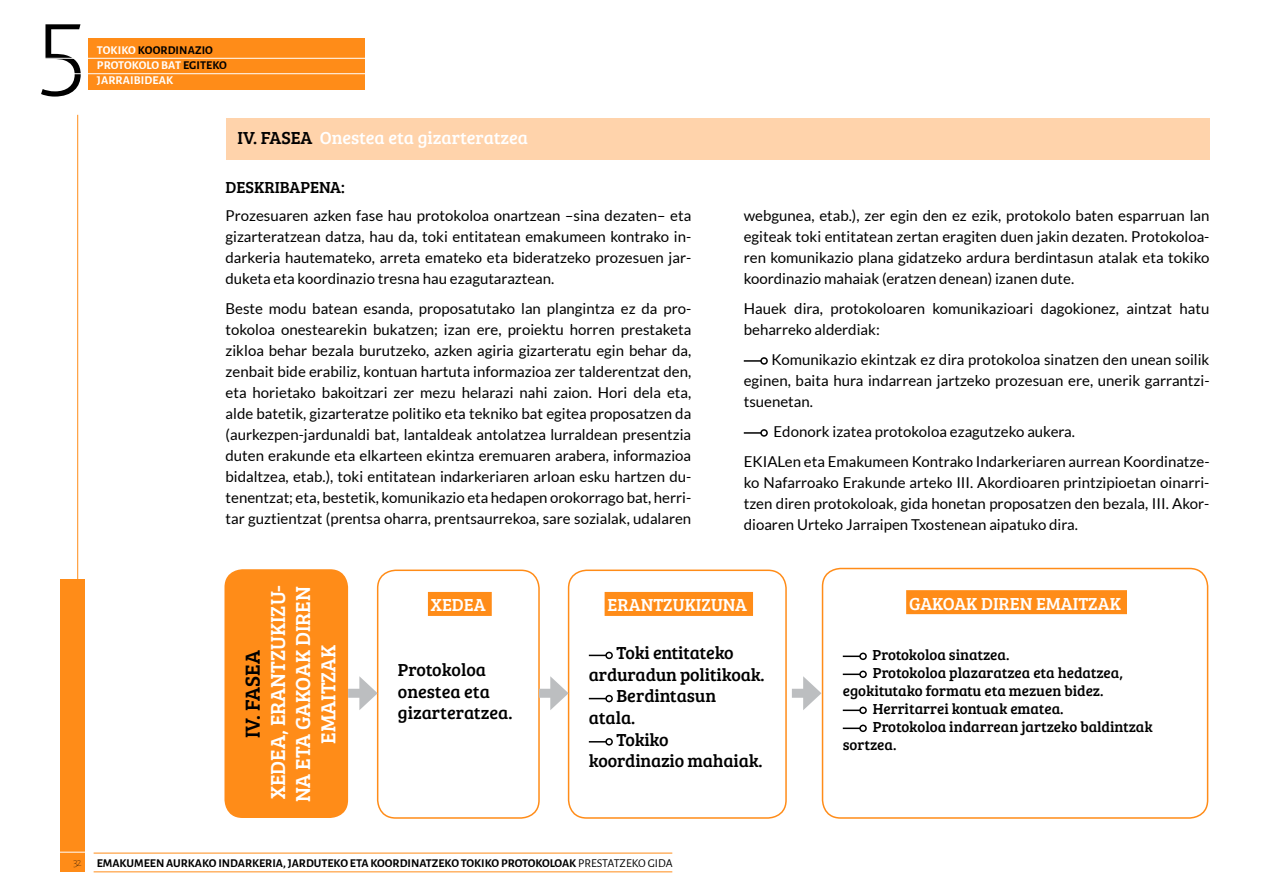
<style>
.page{position:relative;width:1263px;height:893px;background:#fff}
.page>*{position:absolute;margin:0;border:0;box-sizing:border-box;transform-origin:0 0}
.t1{font:200 108px "Bliss 2";color:#000}
.t2{font:21px/25.2px "Bree Serif";color:#fff;text-align:center}
.t3{font:21px "Bree Serif";color:#000}
.t4{font:18px/21.6px "Bree Serif";letter-spacing:-.01em;color:#000}
.t5{font:18px "Bree Serif";color:#fff}
.t6{font:16.5px "Bree Serif";color:#000}
.t7{font:15px/21px "Lato";color:#000;text-align:justify}
.t8{font:15px "Bree Serif";color:#000}
.t9{font:700 12px "Alegreya Sans";color:#000}
.t10{font:700 12px/15px "Alegreya Sans";letter-spacing:.01em;color:#fff}
.s1{color:#000}
.s2{font-weight:100}
.s3{font-weight:400}
</style>
<div class="page">
<div style="left:88px;top:38px;width:276px;height:51px;background:#ff8c18"></div>
<hr style="left:10px;top:58px;width:369px;height:1px;background:#fff">
<hr style="left:18px;top:73px;width:369px;height:1px;background:#fff">
<hr style="left:94px;top:853px;width:578px;height:1px;background:#ff8c18">
<hr style="left:94px;top:871px;width:578px;height:1px;background:#ff8c18">
<div style="left:61px;top:579px;width:24px;height:293px;background:#ff8c18"></div>
<hr style="left:77px;top:115px;width:1px;height:682px;background:#ff8c18">
<hr style="left:49px;top:852px;width:40px;height:1px;background:#fff">
<div style="left:226px;top:119px;width:983px;height:41px;background:#ffd3ab"></div>
<svg style="left:744px;top:360px;width:16px;height:2px"></svg>
<div style="left:760px;top:357px;width:8px;height:8px;border:2px solid #000;border-radius:50%"></div>
<svg style="left:744px;top:432px;width:16px;height:2px"></svg>
<div style="left:760px;top:429px;width:8px;height:8px;border:2px solid #000;border-radius:50%"></div>
<div style="left:224px;top:569px;width:124px;height:249px;background:#ff8c18;border-radius:18px"></div>
<div style="left:428px;top:592px;width:64px;height:24px;background:#ff8c18"></div>
<div style="left:377px;top:570px;width:163px;height:249px;border:2px solid #ff8c18;border-radius:18px"></div>
<div style="left:348px;top:689px;width:19px;height:9px;background:#bcbec0"></div>
<svg style="left:359px;top:676px;width:19px;height:34px"></svg>
<div style="left:605px;top:592px;width:148px;height:24px;background:#ff8c18"></div>
<svg style="left:589px;top:655px;width:16px;height:1px"></svg>
<div style="left:605px;top:652px;width:8px;height:7px;border:2px solid #000;border-radius:50%"></div>
<svg style="left:589px;top:698px;width:16px;height:1px"></svg>
<div style="left:605px;top:695px;width:8px;height:7px;border:2px solid #000;border-radius:50%"></div>
<svg style="left:589px;top:741px;width:16px;height:1px"></svg>
<div style="left:605px;top:738px;width:8px;height:7px;border:2px solid #000;border-radius:50%"></div>
<div style="left:568px;top:570px;width:219px;height:249px;border:2px solid #ff8c18;border-radius:18px"></div>
<div style="left:539px;top:689px;width:18px;height:9px;background:#bcbec0"></div>
<svg style="left:550px;top:676px;width:19px;height:34px"></svg>
<div style="left:906px;top:590px;width:221px;height:24px;background:#ff8c18"></div>
<svg style="left:843px;top:656px;width:16px;height:1px"></svg>
<div style="left:859px;top:653px;width:8px;height:7px;border:2px solid #000;border-radius:50%"></div>
<svg style="left:843px;top:674px;width:16px;height:1px"></svg>
<div style="left:859px;top:671px;width:8px;height:7px;border:2px solid #000;border-radius:50%"></div>
<svg style="left:843px;top:710px;width:16px;height:1px"></svg>
<div style="left:859px;top:707px;width:8px;height:7px;border:2px solid #000;border-radius:50%"></div>
<svg style="left:843px;top:728px;width:16px;height:1px"></svg>
<div style="left:859px;top:725px;width:8px;height:7px;border:2px solid #000;border-radius:50%"></div>
<div style="left:822px;top:568px;width:386px;height:251px;border:2px solid #ff8c18;border-radius:18px"></div>
<div style="left:792px;top:689px;width:18px;height:9px;background:#bcbec0"></div>
<svg style="left:803px;top:676px;width:18px;height:34px"></svg>
<h1 class="t1" style="left:35px;top:-7px;width:55px">5</h1>
<p class="t10" style="left:97px;top:42px;width:131px">TOKIKO <span class="s1">KOORDINAZIO<br></span>PROTOKOLO BAT <span class="s1">EGITEKO<br></span>JARRAIBIDEAK</p>
<p class="t5" style="left:238px;top:125px;width:292px"><span class="s1">IV. FASEA</span> Onestea eta gizarteratzea</p>
<p class="t6" style="left:226px;top:175px;width:121px">DESKRIBAPENA:</p>
<p class="t7" style="left:226px;top:205px;width:467px">Prozesuaren azken fase hau protokoloa onartzean –sina dezaten– eta gizarteratzean datza, hau da, toki entitatean emakumeen kontrako in&shy;darkeria hautemateko, arreta emateko eta bideratzeko prozesuen jar&shy;duketa eta koordinazio tresna hau ezagutaraztean.</p>
<p class="t7" style="left:226px;top:298px;width:467px">Beste modu batean esanda, proposatutako lan plangintza ez da pro&shy;tokoloa onestearekin bukatzen; izan ere, proiektu horren prestaketa zikloa behar bezala burutzeko, azken agiria gizarteratu egin behar da, zenbait bide erabiliz, kontuan hartuta informazioa zer talderentzat den, eta horietako bakoitzari zer mezu helarazi nahi zaion. Hori dela eta, alde batetik, gizarteratze politiko eta tekniko bat egitea proposatzen da (aurkezpen-jardunaldi bat, lantaldeak antolatzea lurraldean presentzia duten erakunde eta elkarteen ekintza eremuaren arabera, informazioa bidaltzea, etab.), toki entitatean indarkeriaren arloan esku hartzen du&shy;tenentzat; eta, bestetik, komunikazio eta hedapen orokorrago bat, herri&shy;tar guztientzat (prentsa oharra, prentsaurrekoa, sare sozialak, udalaren</p>
<p class="t7" style="left:744px;top:205px;width:467px">webgunea, etab.), zer egin den ez ezik, protokolo baten esparruan lan egiteak toki entitatean zertan eragiten duen jakin dezaten. Protokoloa&shy;ren komunikazio plana gidatzeko ardura berdintasun atalak eta tokiko koordinazio mahaiak (eratzen denean) izanen dute.</p>
<p class="t7" style="left:744px;top:298px;width:467px">Hauek dira, protokoloaren komunikazioari dagokionez, aintzat hatu beharreko alderdiak:</p>
<p class="t7" style="left:744px;top:349px;width:467px;text-indent:28px">Komunikazio ekintzak ez dira protokoloa sinatzen den unean soilik eginen, baita hura indarrean jartzeko prozesuan ere, unerik garrantzi&shy;tsuenetan.</p>
<p class="t7" style="left:744px;top:416px;width:467px;line-height:30px;text-indent:30px">Edonork izatea protokoloa ezagutzeko aukera.<br>EKIALen eta Emakumeen Kontrako Indarkeriaren aurrean Koordinatze-</p>
<p class="t7" style="left:744px;top:472px;width:467px">ko Nafarroako Erakunde arteko III. Akordioaren printzipioetan oinarri&shy;tzen diren protokoloak, gida honetan proposatzen den bezala, III. Akor&shy;dioaren Urteko Jarraipen Txostenean aipatuko dira.</p>
<h2 class="t3" style="left:237px;top:738px;width:89px;rotate:-90deg">IV. FASEA</h2>
<h2 class="t2" style="left:264px;top:802px;width:219px;rotate:-90deg">XEDEA, ERANTZUKIZU-<br>NA ETA GAKOAK DIREN<br>EMAITZAK</h2>
<p class="t5" style="left:431px;top:592px;width:56px">XEDEA</p>
<p class="t4" style="left:398px;top:658px;width:116px">Protokoloa onestea eta gizarteratzea.</p>
<p class="t5" style="left:608px;top:592px;width:141px">ERANTZUKIZUNA</p>
<p class="t4" style="left:616px;top:641px;width:119px">Toki entitateko</p>
<p class="t4" style="left:589px;top:663px;width:177px">arduradun politikoak.</p>
<p class="t4" style="left:616px;top:684px;width:101px">Berdintasun</p>
<p class="t4" style="left:589px;top:706px;width:48px">atala.</p>
<p class="t4" style="left:616px;top:728px;width:54px">Tokiko</p>
<p class="t4" style="left:589px;top:749px;width:175px">koordinazio mahaiak.</p>
<p class="t5" style="left:909px;top:590px;width:213px">GAKOAK DIREN EMAITZAK</p>
<p class="t8" style="left:872px;top:644px;width:138px">Protokoloa sinatzea.</p>
<p class="t8" style="left:873px;top:662px;width:252px">Protokoloa plazaratzea eta hedatzea,</p>
<p class="t8" style="left:843px;top:680px;width:262px">egokitutako formatu eta mezuen bidez.</p>
<p class="t8" style="left:873px;top:698px;width:192px">Herritarrei kontuak ematea.</p>
<p class="t8" style="left:873px;top:716px;width:281px">Protokoloa indarrean jartzeko baldintzak</p>
<p class="t8" style="left:843px;top:734px;width:55px">sortzea.</p>
<p class="t9" style="left:73px;top:855px;width:601px"><span class="s2">32</span> EMAKUMEEN AURKAKO INDARKERIA, JARDUTEKO ETA KOORDINATZEKO TOKIKO PROTOKOLOAK <span class="s3">PRESTATZEKO GIDA</span></p>
</div>
